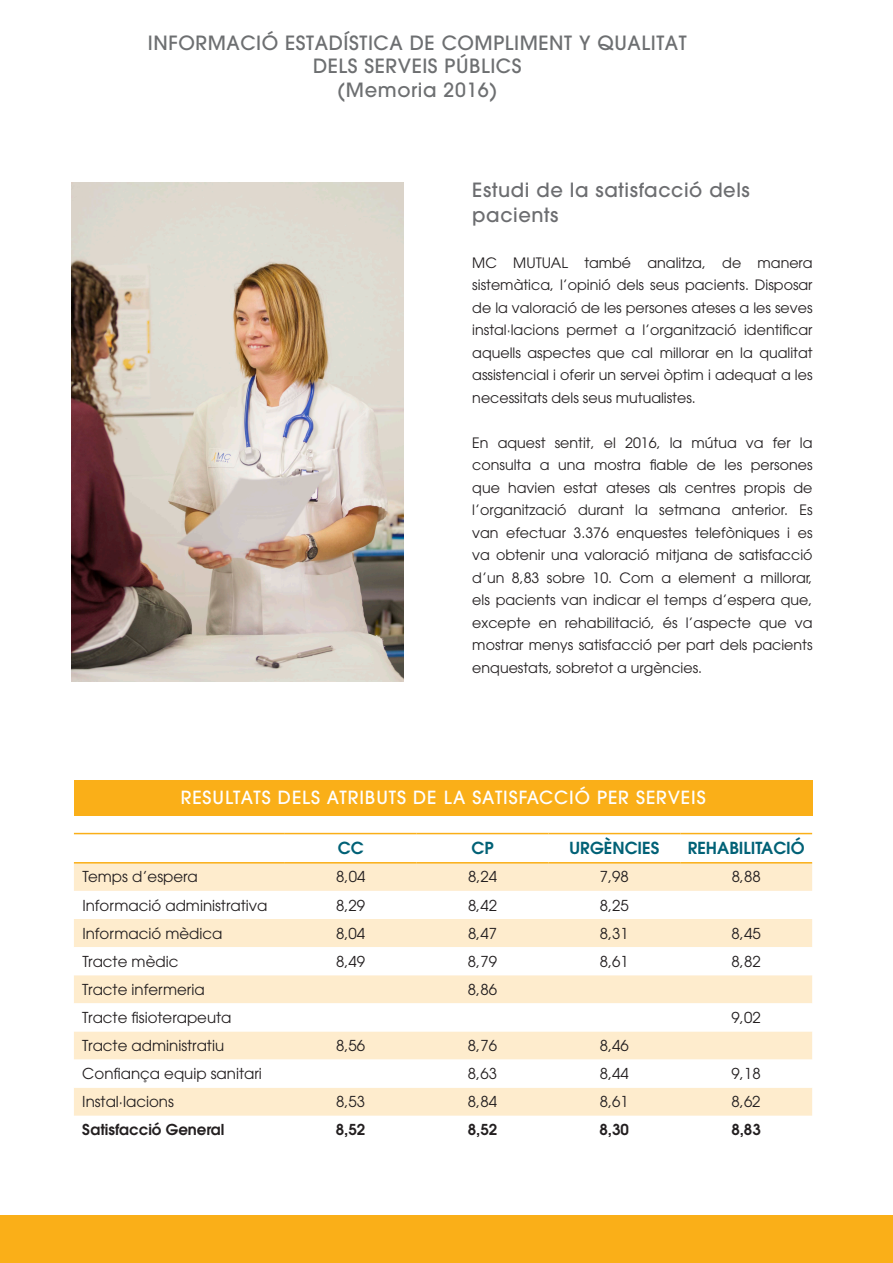
<style>
.page{position:relative;width:893px;height:1263px;background:#fff}
.page>*{position:absolute;margin:0;border:0;box-sizing:border-box;transform-origin:0 0}
.t1{font:500 19.5px/23.4px "ITC Avant Garde Std";letter-spacing:.03em;color:#6d6f71;text-align:center}
.t2{font:500 19.5px/25.5px "ITC Avant Garde Std";letter-spacing:.03em;color:#6c6d70}
.t3{font:500 18px "ITC Avant Garde Std";letter-spacing:.05em;color:#fff}
.t4{font:600 16.5px "ITC Avant Garde Std";color:#016176}
.t5{font:15px "ITC Avant Garde Pro";color:#231f20}
.t6{font:600 15px "ITC Avant Garde Std";color:#231f20}
.t7{font:14.25px/22.5px "ITC Avant Garde Pro";color:#231f20;text-align:justify}
</style>
<div class="page">
<div style="left:74px;top:780px;width:738px;height:35px;background:#faaf18"></div>
<div style="left:74px;top:863px;width:738px;height:28px;background:#feeccd"></div>
<svg style="left:74px;top:919px;width:738px;height:197px;fill:#feeccd"></svg>
<hr style="left:74px;top:833px;width:211px;height:1px;background:#faaf18">
<hr style="left:285px;top:833px;width:132px;height:1px;background:#faaf18">
<hr style="left:417px;top:833px;width:131px;height:1px;background:#faaf18">
<hr style="left:548px;top:833px;width:132px;height:1px;background:#faaf18">
<hr style="left:680px;top:833px;width:132px;height:1px;background:#faaf18">
<hr style="left:74px;top:862px;width:211px;height:1px;background:#faaf18">
<hr style="left:285px;top:862px;width:132px;height:1px;background:#faaf18">
<hr style="left:417px;top:862px;width:131px;height:1px;background:#faaf18">
<hr style="left:548px;top:862px;width:132px;height:1px;background:#faaf18">
<hr style="left:680px;top:862px;width:132px;height:1px;background:#faaf18">
<div style="left:0;top:1215px;width:893px;height:48px;background:#faaf18"></div>
<img style="left:71px;top:183px;width:332px;height:498px">
<h1 class="t1" style="left:148px;top:31px;width:540px">INFORMACIÓ ESTADÍSTICA DE COMPLIMENT Y QUALITAT<br>DELS SERVEIS PÚBLICS<br>(Memoria 2016)</h1>
<h1 class="t2" style="left:472px;top:177px;width:279px">Estudi de la satisfacció dels pacients</h1>
<p class="t7" style="left:472px;top:251px;width:342px">MC MUTUAL també analitza, de manera sistemàtica, l’opinió dels seus pacients. Disposar de la valoració de les persones ateses a les seves instal·lacions permet a l’organització identificar aquells aspectes que cal millorar en la qualitat assistencial i oferir un servei òptim i adequat a les necessitats dels seus mutualistes.</p>
<p class="t7" style="left:472px;top:431px;width:342px">En aquest sentit, el 2016, la mútua va fer la consulta a una mostra fiable de les persones que havien estat ateses als centres propis de l’organització durant la setmana anterior. Es van efectuar 3.376 enquestes telefòniques i es va obtenir una valoració mitjana de satisfacció d’un 8,83 sobre 10. Com a element a millorar, els pacients van indicar el temps d’espera que, excepte en rehabilitació, és l’aspecte que va mostrar menys satisfacció per part dels pacients enquestats, sobretot a urgències.</p>
<p class="t3" style="left:181px;top:786px;width:526px">RESULTATS DELS ATRIBUTS DE LA SATISFACCIÓ PER SERVEIS</p>
<p class="t4" style="left:338px;top:837px;width:27px">CC</p>
<p class="t4" style="left:472px;top:837px;width:24px">CP</p>
<p class="t4" style="left:569px;top:837px;width:91px">URGÈNCIES</p>
<p class="t4" style="left:688px;top:837px;width:118px">REHABILITACIÓ</p>
<p class="t5" style="left:82px;top:867px;width:117px">Temps d’espera</p>
<p class="t5" style="left:336px;top:867px;width:31px">8,04</p>
<p class="t5" style="left:468px;top:867px;width:31px">8,24</p>
<p class="t5" style="left:600px;top:867px;width:31px">7,98</p>
<p class="t5" style="left:732px;top:867px;width:31px">8,88</p>
<p class="t5" style="left:82px;top:896px;width:186px">Informació administrativa</p>
<p class="t5" style="left:336px;top:896px;width:31px">8,29</p>
<p class="t5" style="left:468px;top:896px;width:31px">8,42</p>
<p class="t5" style="left:600px;top:896px;width:31px">8,25</p>
<p class="t5" style="left:82px;top:924px;width:142px">Informació mèdica</p>
<p class="t5" style="left:336px;top:924px;width:31px">8,04</p>
<p class="t5" style="left:468px;top:924px;width:31px">8,47</p>
<p class="t5" style="left:600px;top:924px;width:31px">8,31</p>
<p class="t5" style="left:732px;top:924px;width:31px">8,45</p>
<p class="t5" style="left:82px;top:952px;width:98px">Tracte mèdic</p>
<p class="t5" style="left:336px;top:952px;width:31px">8,49</p>
<p class="t5" style="left:468px;top:952px;width:31px">8,79</p>
<p class="t5" style="left:600px;top:952px;width:31px">8,61</p>
<p class="t5" style="left:732px;top:952px;width:31px">8,82</p>
<p class="t5" style="left:82px;top:980px;width:124px">Tracte infermeria</p>
<p class="t5" style="left:468px;top:980px;width:31px">8,86</p>
<p class="t5" style="left:82px;top:1008px;width:151px">Tracte fisioterapeuta</p>
<p class="t5" style="left:732px;top:1008px;width:31px">9,02</p>
<p class="t5" style="left:82px;top:1036px;width:143px">Tracte administratiu</p>
<p class="t5" style="left:336px;top:1036px;width:31px">8,56</p>
<p class="t5" style="left:468px;top:1036px;width:31px">8,76</p>
<p class="t5" style="left:600px;top:1036px;width:31px">8,46</p>
<p class="t5" style="left:82px;top:1064px;width:181px">Confiança equip sanitari</p>
<p class="t5" style="left:468px;top:1064px;width:31px">8,63</p>
<p class="t5" style="left:600px;top:1064px;width:31px">8,44</p>
<p class="t5" style="left:732px;top:1064px;width:31px">9,18</p>
<p class="t5" style="left:82px;top:1092px;width:93px">Instal·lacions</p>
<p class="t5" style="left:336px;top:1092px;width:31px">8,53</p>
<p class="t5" style="left:468px;top:1092px;width:31px">8,84</p>
<p class="t5" style="left:600px;top:1092px;width:31px">8,61</p>
<p class="t5" style="left:731px;top:1092px;width:31px">8,62</p>
<p class="t6" style="left:82px;top:1120px;width:144px">Satisfacció General</p>
<p class="t6" style="left:336px;top:1120px;width:31px">8,52</p>
<p class="t6" style="left:468px;top:1120px;width:31px">8,52</p>
<p class="t6" style="left:599px;top:1120px;width:31px">8,30</p>
<p class="t6" style="left:731px;top:1120px;width:31px">8,83</p>
</div>
